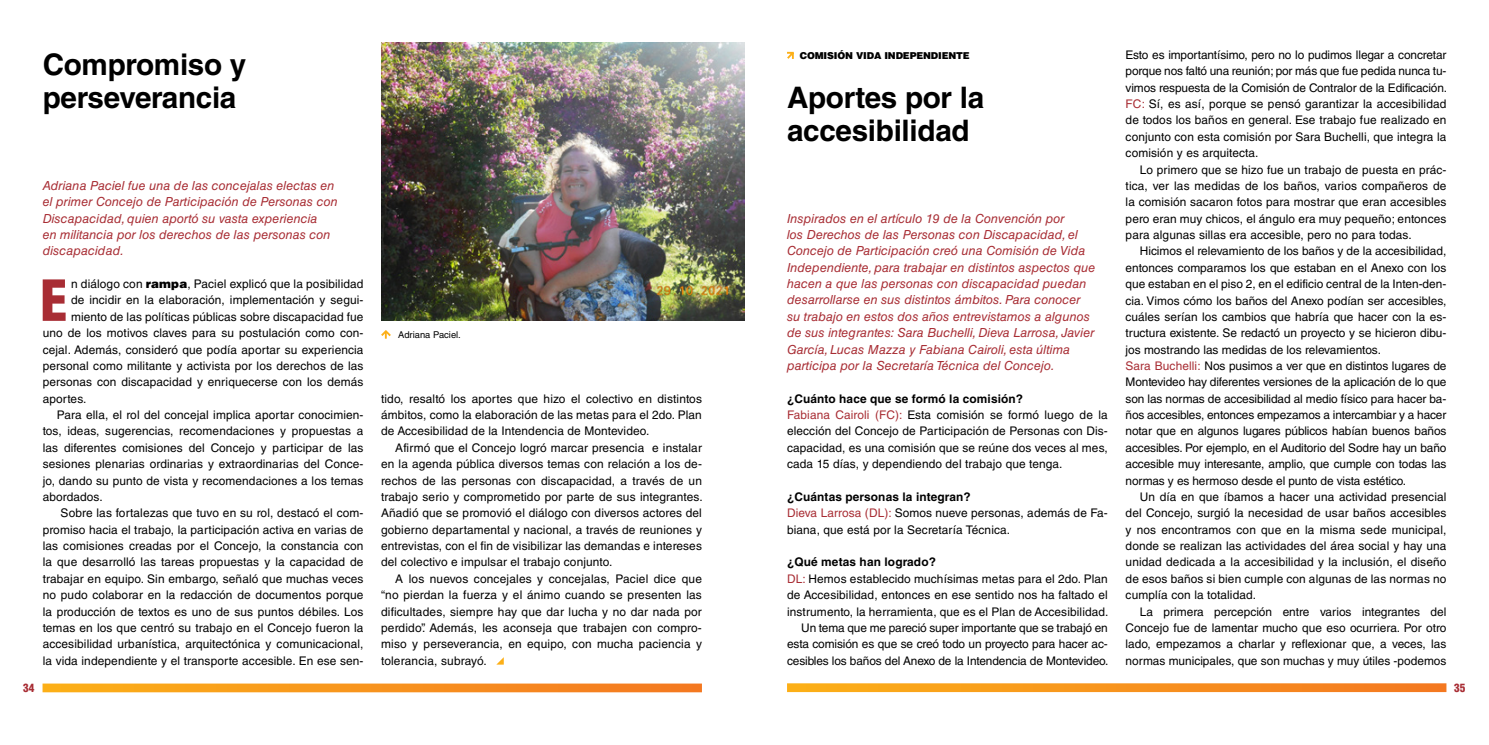
<style>
.page{position:relative;width:1489px;height:745px;background:#fff}
.page>*{position:absolute;margin:0;border:0;box-sizing:border-box;transform-origin:0 0}
.t1{font:900 condensed 55.12px "Helvetica LT Std";color:#a82d34}
.t2{font:700 29.62px/32.8px "Helvetica LT Std";letter-spacing:-.01em;color:#000}
.t3{font:italic 12.5px/16.4px "Helvetica LT Std";letter-spacing:.005em;color:#a82d34}
.t4{font:11.88px/16.4px "Helvetica LT Std";letter-spacing:.01em;color:#000;text-align:justify}
.t5{font:11.88px/16.4px "Helvetica LT Std";letter-spacing:-.01em;color:#000}
.t6{font:700 11.88px "Helvetica LT Std";letter-spacing:.01em;color:#000}
.t7{font:900 condensed 11.25px "Helvetica LT Std";color:#a82d34}
.t8{font:900 9.5px "Helvetica LT Std";letter-spacing:-.015em;color:#000}
.t9{font:9.38px "Helvetica LT Std";color:#000}
.s1{font-weight:900}
.s2{color:#a82d34}
.s3{font-weight:700}
</style>
<div class="page">
<svg style="left:787px;top:51px;width:7px;height:8px"></svg>
<img style="left:381px;top:43px;width:363px;height:277px">
<svg style="left:43px;top:683px;width:659px;height:8px;background:#f89b2c"></svg>
<svg style="left:497px;top:657px;width:7px;height:7px"></svg>
<svg style="left:381px;top:330px;width:10px;height:8px"></svg>
<svg style="left:787px;top:683px;width:659px;height:8px;background:#f79825"></svg>
<h2 class="t2" style="left:43px;top:48px;width:205px">Compromiso y perseverancia</h2>
<p class="t3" style="left:43px;top:177px;width:296px">Adriana Paciel fue una de las concejalas electas en el primer Concejo de Participación de Personas con Discapacidad, quien aportó su vasta experiencia<br>en militancia por los derechos de las personas con discapacidad.</p>
<h1 class="t1" style="left:40px;top:265px;width:29px">E</h1>
<p class="t4" style="left:71px;top:275px;width:294px">n diálogo con <span class="s1">rampa</span>, Paciel explicó que la posibilidad</p>
<p class="t4" style="left:71px;top:292px;width:294px">de incidir en la elaboración, implementación y segui-</p>
<p class="t4" style="left:71px;top:308px;width:294px">miento de las políticas públicas sobre discapacidad fue</p>
<p class="t4" style="left:43px;top:324px;width:322px">uno de los motivos claves para su postulación como con-</p>
<p class="t4" style="left:43px;top:341px;width:322px">cejal. Además, consideró que podía aportar su experiencia</p>
<p class="t4" style="left:43px;top:357px;width:322px">personal como militante y activista por los derechos de las</p>
<p class="t4" style="left:43px;top:374px;width:322px">personas con discapacidad y enriquecerse con los demás</p>
<p class="t4" style="left:43px;top:390px;width:45px">aportes.</p>
<p class="t4" style="left:57px;top:406px;width:308px">Para ella, el rol del concejal implica aportar conocimien-</p>
<p class="t4" style="left:43px;top:423px;width:322px">tos, ideas, sugerencias, recomendaciones y propuestas a</p>
<p class="t4" style="left:43px;top:439px;width:322px">las diferentes comisiones del Concejo y participar de las</p>
<p class="t4" style="left:43px;top:455px;width:322px">sesiones plenarias ordinarias y extraordinarias del Conce-</p>
<p class="t4" style="left:43px;top:472px;width:322px">jo, dando su punto de vista y recomendaciones a los temas</p>
<p class="t4" style="left:43px;top:488px;width:62px">abordados.</p>
<p class="t4" style="left:61px;top:504px;width:304px">Sobre las fortalezas que tuvo en su rol, destacó el com-</p>
<p class="t4" style="left:43px;top:521px;width:322px">promiso hacia el trabajo, la participación activa en varias de</p>
<p class="t4" style="left:43px;top:537px;width:322px">las comisiones creadas por el Concejo, la constancia con</p>
<p class="t4" style="left:43px;top:553px;width:322px">la que desarrolló las tareas propuestas y la capacidad de</p>
<p class="t4" style="left:43px;top:570px;width:322px">trabajar en equipo. Sin embargo, señaló que muchas veces</p>
<p class="t4" style="left:43px;top:586px;width:322px">no pudo colaborar en la redacción de documentos porque</p>
<p class="t4" style="left:43px;top:602px;width:322px">la producción de textos es uno de sus puntos débiles. Los</p>
<p class="t4" style="left:43px;top:619px;width:322px">temas en los que centró su trabajo en el Concejo fueron la</p>
<p class="t4" style="left:43px;top:635px;width:322px">accesibilidad urbanística, arquitectónica y comunicacional,</p>
<p class="t4" style="left:43px;top:651px;width:322px">la vida independiente y el transporte accesible. En ese sen-</p>
<p class="t9" style="left:398px;top:328px;width:64px">Adriana Paciel.</p>
<p class="t4" style="left:381px;top:390px;width:322px">tido, resaltó los aportes que hizo el colectivo en distintos ámbitos, como la elaboración de las metas para el 2do. Plan de Accesibilidad de la Intendencia de Montevideo.</p>
<p class="t4" style="left:381px;top:439px;width:323px;text-indent:14px">Afirmó que el Concejo logró marcar presencia e instalar en la agenda pública diversos temas con relación a los de&shy;rechos de las personas con discapacidad, a través de un trabajo serio y comprometido por parte de sus integrantes.<br>Añadió que se promovió el diálogo con diversos actores del gobierno departamental y nacional, a través de reuniones y entrevistas, con el fin de visibilizar las demandas e intereses del colectivo e impulsar el trabajo conjunto.</p>
<p class="t4" style="left:381px;top:570px;width:322px;text-indent:14px">A los nuevos concejales y concejalas, Paciel dice que “no pierdan la fuerza y el ánimo cuando se presenten las dificultades, siempre hay que dar lucha y no dar nada por perdido”. Además, les aconseja que trabajen con compro&shy;miso y perseverancia, en equipo, con mucha paciencia y tolerancia, subrayó.</p>
<p class="t8" style="left:799px;top:49px;width:171px">COMISIÓN VIDA INDEPENDIENTE</p>
<p class="t4" style="left:1125px;top:46px;width:323px">Esto es importantísimo, pero no lo pudimos llegar a concretar porque nos faltó una reunión; por más que fue pedida nunca tu&shy;vimos respuesta de la Comisión de Contralor de la Edificación.<br><span class="s2">FC:</span> Sí, es así, porque se pensó garantizar la accesibilidad de todos los baños en general. Ese trabajo fue realizado en conjunto con esta comisión por Sara Buchelli, que integra la comisión y es arquitecta.</p>
<p class="t4" style="left:1125px;top:161px;width:322px;text-indent:14px">Lo primero que se hizo fue un trabajo de puesta en prác&shy;tica, ver las medidas de los baños, varios compañeros de la comisión sacaron fotos para mostrar que eran accesibles pero eran muy chicos, el ángulo era muy pequeño; entonces para algunas sillas era accesible, pero no para todas.</p>
<p class="t5" style="left:1125px;top:243px;width:322px;text-indent:14px">Hicimos el relevamiento de los baños y de la accesibilidad, entonces comparamos los que estaban en el Anexo con los que estaban en el piso 2, en el edificio central de la Inten-den&shy;cia. Vimos cómo los baños del Anexo podían ser accesibles, cuáles serían los cambios que habría que hacer con la es&shy;tructura existente. Se redactó un proyecto y se hicieron dibu&shy;jos mostrando las medidas de los relevamientos.<br><span class="s2">Sara Buchelli:</span> Nos pusimos a ver que en distintos lugares de Montevideo hay diferentes versiones de la aplicación de lo que son las normas de accesibilidad al medio físico para hacer ba&shy;ños accesibles, entonces empezamos a intercambiar y a hacer notar que en algunos lugares públicos habían buenos baños accesibles. Por ejemplo, en el Auditorio del Sodre hay un baño accesible muy interesante, amplio, que cumple con todas las normas y es hermoso desde el punto de vista estético.</p>
<p class="t4" style="left:1125px;top:488px;width:322px;text-indent:14px">Un día en que íbamos a hacer una actividad presencial del Concejo, surgió la necesidad de usar baños accesibles y nos encontramos con que en la misma sede municipal, donde se realizan las actividades del área social y hay una unidad dedicada a la accesibilidad y la inclusión, el diseño de esos baños si bien cumple con algunas de las normas no cumplía con la totalidad.</p>
<p class="t4" style="left:1125px;top:602px;width:322px;text-indent:14px">La primera percepción entre varios integrantes del Concejo fue de lamentar mucho que eso ocurriera. Por otro lado, empezamos a charlar y reflexionar que, a veces, las normas municipales, que son muchas y muy útiles -podemos</p>
<h2 class="t2" style="left:787px;top:81px;width:199px">Aportes por la accesibilidad</h2>
<p class="t3" style="left:787px;top:210px;width:310px">Inspirados en el artículo 19 de la Convención por<br>los Derechos de las Personas con Discapacidad, el Concejo de Participación creó una Comisión de Vida Independiente, para trabajar en distintos aspectos que hacen a que las personas con discapacidad puedan desarrollarse en sus distintos ámbitos. Para conocer su trabajo en estos dos años entrevistamos a algunos de sus integrantes: Sara Buchelli, Dieva Larrosa, Javier García, Lucas Mazza y Fabiana Cairoli, esta última participa por la Secretaría Técnica del Concejo.</p>
<p class="t4" style="left:787px;top:390px;width:322px;text-align:left"><span class="s3">¿Cuánto hace que se formó la comisión?<br></span><span class="s2">Fabiana Cairoli (FC):</span> Esta comisión se formó luego de la elección del Concejo de Participación de Personas con Dis&shy;capacidad, es una comisión que se reúne dos veces al mes, cada 15 días, y dependiendo del trabajo que tenga.</p>
<p class="t4" style="left:787px;top:488px;width:322px;text-align:left"><span class="s3">¿Cuántas personas la integran?<br></span><span class="s2">Dieva Larrosa (DL):</span> Somos nueve personas, además de Fa&shy;biana, que está por la Secretaría Técnica.</p>
<p class="t6" style="left:787px;top:554px;width:150px">¿Qué metas han logrado?</p>
<p class="t4" style="left:787px;top:570px;width:322px"><span class="s2">DL:</span> Hemos establecido muchísimas metas para el 2do. Plan</p>
<p class="t4" style="left:787px;top:586px;width:322px">de Accesibilidad, entonces en ese sentido nos ha faltado el</p>
<p class="t4" style="left:787px;top:602px;width:323px">instrumento, la herramienta, que es el Plan de Accesibilidad.</p>
<p class="t5" style="left:801px;top:619px;width:308px">Un tema que me pareció super importante que se trabajó en</p>
<p class="t5" style="left:787px;top:635px;width:322px">esta comisión es que se creó todo un proyecto para hacer ac-</p>
<p class="t5" style="left:787px;top:651px;width:323px">cesibles los baños del Anexo de la Intendencia de Montevideo.</p>
<p class="t7" style="left:23px;top:679px;width:13px">34</p>
<p class="t7" style="left:1453px;top:680px;width:13px">35</p>
</div>
